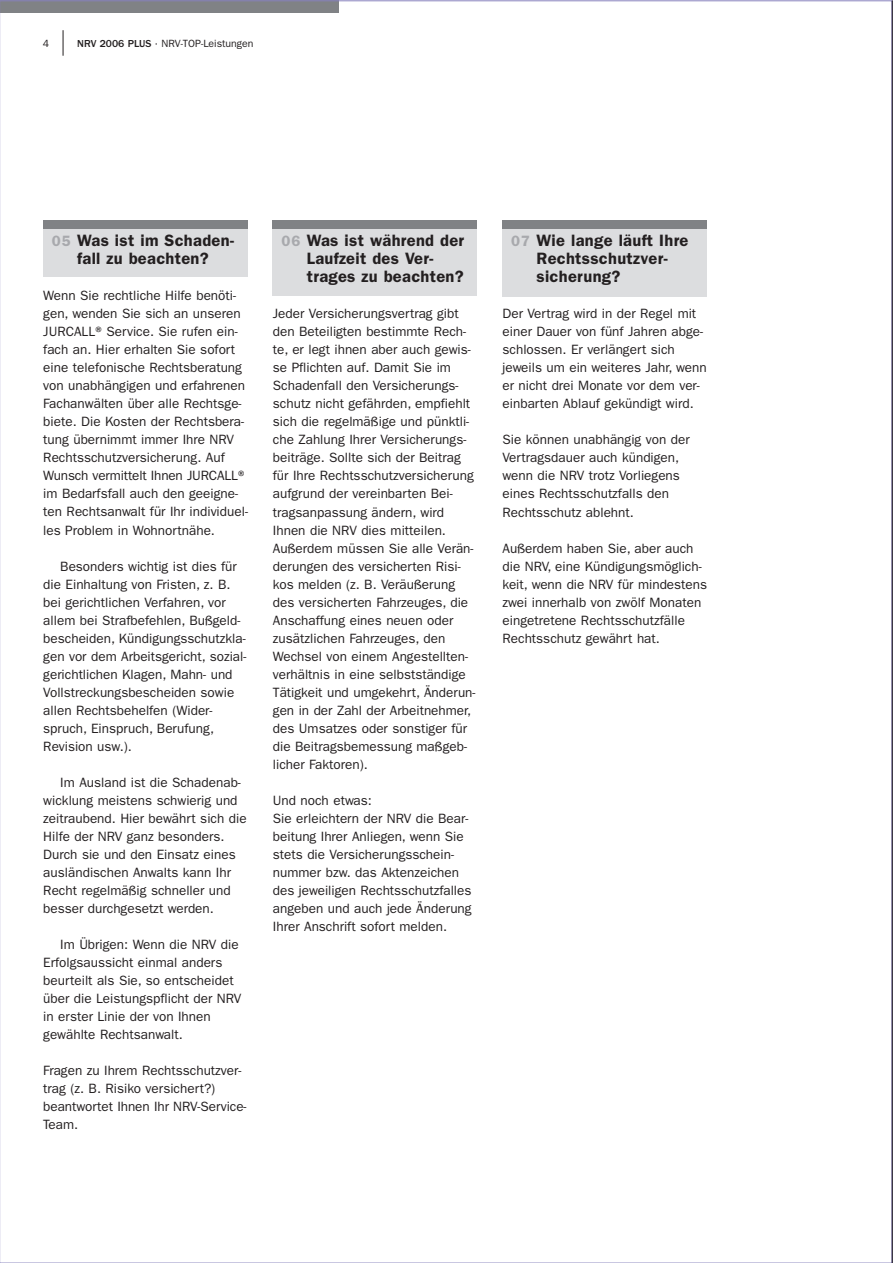
<style>
.page{position:relative;width:893px;height:1263px;background:#fff}
.page>*{position:absolute;margin:0;border:0;box-sizing:border-box;transform-origin:0 0}
.t1{font:600 16.5px/18px "Franklin Gothic LT";letter-spacing:.02em;color:#231f20}
.t2{font:13.5px/18px "Franklin Gothic LT";color:#231f20}
.t3{font:10.5px "Franklin Gothic LT";color:#231f20}
.s1{font-weight:500}
.s2{font-size:15px;color:#a8a9ad}
</style>
<div class="page">
<div style="left:503px;top:228px;width:204px;height:68px;background:#dcdddf"></div>
<div style="left:273px;top:228px;width:204px;height:68px;background:#dcdddf"></div>
<div style="left:43px;top:221px;width:204px;height:56px;background:#dcdddf"></div>
<div style="left:43px;top:220px;width:204px;height:8px;background:#808285"></div>
<div style="left:503px;top:220px;width:204px;height:8px;background:#808285"></div>
<div style="left:273px;top:220px;width:204px;height:8px;background:#808285"></div>
<svg style="left:63px;top:30px;width:1px;height:26px"></svg>
<div style="left:0;top:0;width:339px;height:13px;background:#808285"></div>
<hr style="left:892px;top:0;width:1px;height:1263px;background:#231f20">
<p class="t3" style="left:43px;top:40px;width:8px">4</p>
<p class="t3" style="left:77px;top:40px;width:178px"><span class="s1">NRV 2006 PLUS</span> · NRV-TOP-Leistungen</p>
<p class="t1" style="left:52px;top:233px;width:184px;text-align:center"><span class="s2">05</span> Was ist im Schaden&shy;fall zu beachten?</p>
<p class="t2" style="left:43px;top:288px;width:206px">Wenn Sie rechtliche Hilfe benöti&shy;gen, wenden Sie sich an unseren JURCALL®Service. Sie rufen ein&shy;fach an. Hier erhalten Sie sofort eine telefonische Rechtsberatung von unabhängigen und erfahrenen Fachanwälten über alle Rechtsge&shy;biete. Die Kosten der Rechtsbera&shy;tung übernimmt immer Ihre NRV Rechtsschutzversicherung. Auf Wunsch vermittelt Ihnen JURCALL® im Bedarfsfall auch den geeigne&shy;ten Rechtsanwalt für Ihr individuel&shy;les Problem in Wohnortnähe.</p>
<p class="t2" style="left:43px;top:558px;width:205px;text-indent:17px">Besonders wichtig ist dies für die Einhaltung von Fristen, z. B. bei gerichtlichen Verfahren, vor allem bei Strafbefehlen, Bußgeld&shy;bescheiden, Kündigungsschutzkla&shy;gen vor dem Arbeitsgericht, sozial&shy;gerichtlichen Klagen, Mahn- und<br>Vollstreckungsbescheiden sowie allen Rechtsbehelfen (Wider&shy;spruch, Einspruch, Berufung,<br>Revision usw.).</p>
<p class="t2" style="left:43px;top:774px;width:205px;text-indent:17px">Im Ausland ist die Schadenab&shy;wicklung meistens schwierig und zeitraubend. Hier bewährt sich die<br>Hilfe der NRV ganz besonders.<br>Durch sie und den Einsatz eines ausländischen Anwalts kann Ihr<br>Recht regelmäßig schneller und besser durchgesetzt werden.</p>
<p class="t2" style="left:43px;top:936px;width:200px;text-indent:17px">Im Übrigen: Wenn die NRV die<br>Erfolgsaussicht einmal anders beurteilt als Sie, so entscheidet über die Leistungspflicht der NRV in erster Linie der von Ihnen gewählte Rechtsanwalt.</p>
<p class="t2" style="left:43px;top:1062px;width:205px">Fragen zu Ihrem Rechtsschutzver&shy;trag (z. B. Risiko versichert?) beantwortet Ihnen Ihr NRV-Service-<br>Team.</p>
<p class="t1" style="left:307px;top:233px;width:159px;text-indent:-25px"><span class="s2">06</span> Was ist während der<br>Laufzeit des Ver&shy;trages zu beachten?</p>
<p class="t2" style="left:273px;top:306px;width:204px">Jeder Versicherungsvertrag gibt den Beteiligten bestimmte Rech&shy;te, er legt ihnen aber auch gewis&shy;se Pflichten auf. Damit Sie im<br>Schadenfall den Versicherungs&shy;schutz nicht gefährden, empfiehlt sich die regelmäßige und pünktli&shy;che Zahlung Ihrer Versicherungs&shy;beiträge. Sollte sich der Beitrag für Ihre Rechtsschutzversicherung aufgrund der vereinbarten Bei&shy;tragsanpassung ändern, wird<br>Ihnen die NRV dies mitteilen.<br>Außerdem müssen Sie alle Verän&shy;derungen des versicherten Risi&shy;kos melden (z. B. Veräußerung des versicherten Fahrzeuges, die<br>Anschaffung eines neuen oder zusätzlichen Fahrzeuges, den<br>Wechsel von einem Angestellten&shy;verhältnis in eine selbstständige<br>Tätigkeit und umgekehrt, Änderun&shy;gen in der Zahl der Arbeitnehmer, des Umsatzes oder sonstiger für die Beitragsbemessung maßgeb&shy;licher Faktoren).</p>
<p class="t2" style="left:273px;top:792px;width:200px">Und noch etwas:<br>Sie erleichtern der NRV die Bear&shy;beitung Ihrer Anliegen, wenn Sie stets die Versicherungsschein&shy;nummer bzw. das Aktenzeichen des jeweiligen Rechtsschutzfalles angeben und auch jede Änderung<br>Ihrer Anschrift sofort melden.</p>
<p class="t1" style="left:536px;top:233px;width:153px;text-indent:-25px"><span class="s2">07</span> Wie lange läuft Ihre<br>Rechtsschutzver&shy;sicherung?</p>
<p class="t2" style="left:503px;top:306px;width:206px">Der Vertrag wird in der Regel mit einer Dauer von fünf Jahren abge&shy;schlossen. Er verlängert sich jeweils um ein weiteres Jahr, wenn er nicht drei Monate vor dem ver&shy;einbarten Ablauf gekündigt wird.</p>
<p class="t2" style="left:503px;top:432px;width:189px">Sie können unabhängig von der<br>Vertragsdauer auch kündigen, wenn die NRV trotz Vorliegens eines Rechtsschutzfalls den<br>Rechtsschutz ablehnt.</p>
<p class="t2" style="left:503px;top:540px;width:206px">Außerdem haben Sie, aber auch die NRV, eine Kündigungsmöglich&shy;keit, wenn die NRV für mindestens zwei innerhalb von zwölf Monaten eingetretene Rechtsschutzfälle<br>Rechtsschutz gewährt hat.</p>
</div>
